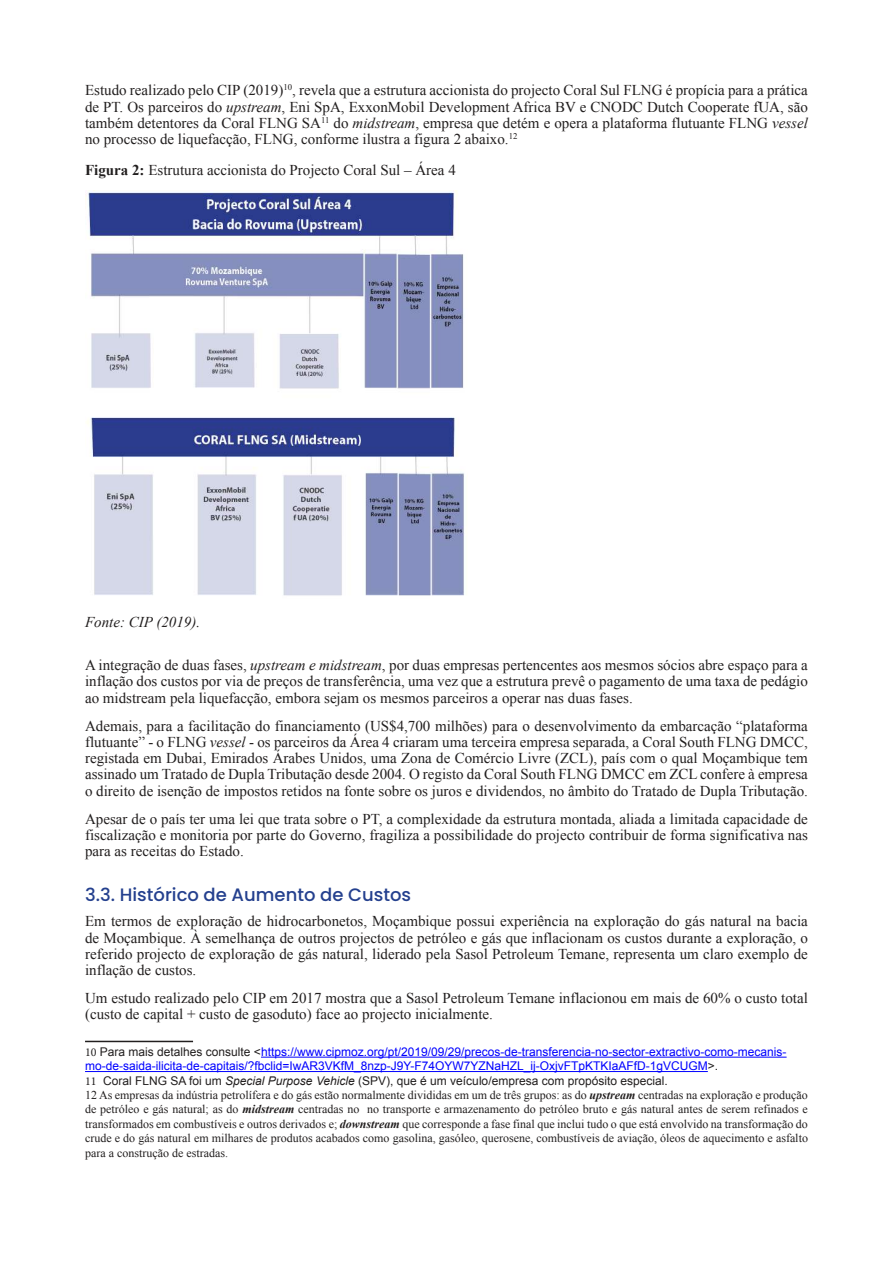
<style>
.page{position:relative;width:893px;height:1263px;background:#fff}
.page>*{position:absolute;margin:0;border:0;box-sizing:border-box;transform-origin:0 0}
.t1{font:500 18px "Poppins";color:#24408e}
.t2{font:15px/16.2px "Times New Roman";color:#221f1f;text-align:justify}
.t3{font:italic 15px "Times New Roman";color:#221f1f}
.t4{font:12px/14.4px "Times New Roman";color:#221f1f;text-align:justify}
.t5{font:12px/14.4px "Arial";color:#00f}
.s1{font-style:italic}
.s2{font-weight:700}
.s3{font-family:"Minion Pro";color:#221f1f}
.s4{color:#221f1f}
.s5{font-style:italic;color:#221f1f}
.s6{font-weight:700;font-style:italic}
</style>
<div class="page">
<img style="left:85px;top:190px;width:379px;height:406px">
<hr style="left:85px;top:1041px;width:108px;height:1px;background:#221f1f">
<hr style="left:261px;top:1057px;width:526px;height:1px;background:#00f">
<hr style="left:85px;top:1071px;width:623px;height:1px;background:#00f">
<p class="t2" style="left:85px;top:84px;width:724px">Estudo realizado pelo CIP (2019)<sup>10</sup>, revela que a estrutura accionista do projecto Coral Sul FLNG é propícia para a prática de PT. Os parceiros do <span class="s1">upstream</span>, Eni SpA, ExxonMobil Development Africa BV e CNODC Dutch Cooperate fUA, são também detentores da Coral FLNG SA<sup>11</sup> do <span class="s1">midstream</span>, empresa que detém e opera a plataforma flutuante FLNG <span class="s1">vessel </span>no processo de liquefacção, FLNG, conforme ilustra a figura 2 abaixo.<sup>12</sup></p>
<p class="t2" style="left:85px;top:164px;width:372px"><span class="s2">Figura 2:</span> Estrutura accionista do Projecto Coral Sul – Área 4</p>
<p class="t3" style="left:85px;top:617px;width:117px">Fonte: CIP (2019).</p>
<p class="t2" style="left:85px;top:658px;width:724px">A integração de duas fases, <span class="s1">upstream e midstream</span>, por duas empresas pertencentes aos mesmos sócios abre espaço para a inflação dos custos por via de preços de transferência, uma vez que a estrutura prevê o pagamento de uma taxa de pedágio ao midstream pela liquefacção, embora sejam os mesmos parceiros a operar nas duas fases.</p>
<p class="t2" style="left:85px;top:719px;width:724px">Ademais, para a facilitação do financiamento (US$4,700 milhões) para o desenvolvimento da embarcação “plataforma flutuante” - o FLNG <span class="s1">vessel</span> - os parceiros da Área 4 criaram uma terceira empresa separada, a Coral South FLNG DMCC, registada em Dubai, Emirados Árabes Unidos, uma Zona de Comércio Livre (ZCL), país com o qual Moçambique tem assinado um Tratado de Dupla Tributação desde 2004. O registo da Coral South FLNG DMCC em ZCL confere à empresa o direito de isenção de impostos retidos na fonte sobre os juros e dividendos, no âmbito do Tratado de Dupla Tributação.</p>
<p class="t2" style="left:85px;top:812px;width:724px">Apesar de o país ter uma lei que trata sobre o PT, a complexidade da estrutura montada, aliada a limitada capacidade de fiscalização e monitoria por parte do Governo, fragiliza a possibilidade do projecto contribuir de forma significativa nas para as receitas do Estado.</p>
<p class="t1" style="left:85px;top:887px;width:328px">3.3. Histórico de Aumento de Custos</p>
<p class="t2" style="left:85px;top:914px;width:724px">Em termos de exploração de hidrocarbonetos, Moçambique possui experiência na exploração do gás natural na bacia de Moçambique. À semelhança de outros projectos de petróleo e gás que inflacionam os custos durante a exploração, o referido projecto de exploração de gás natural, liderado pela Sasol Petroleum Temane, representa um claro exemplo de inflação de custos.</p>
<p class="t2" style="left:85px;top:991px;width:724px">Um estudo realizado pelo CIP em 2017 mostra que a Sasol Petroleum Temane inflacionou em mais de 60% o custo total (custo de capital + custo de gasoduto) face ao projecto inicialmente.</p>
<p class="t5" style="left:85px;top:1045px;width:703px"><span class="s3">10</span> <span class="s4">Para mais detalhes consulte &lt;</span>https://www.cipmoz.org/pt/2019/09/29/precos-de-transferencia-no-sector-extractivo-como-mecanis&shy;mo-de-saida-ilicita-de-capitais/?fbclid=IwAR3VKfM_8nzp-J9Y-F74OYW7YZNaHZL_ij-OxjvFTpKTKIaAFfD-1gVCUGM<span class="s4">&gt;.<br></span><span class="s3">11</span> <span class="s4">Coral FLNG SA foi um</span> <span class="s5">Special Purpose Vehicle</span> <span class="s4">(SPV), que é um veículo/empresa com propósito especial.</span></p>
<p class="t4" style="left:85px;top:1089px;width:724px">12 As empresas da indústria petrolífera e do gás estão normalmente divididas em um de três grupos: as do <span class="s6">upstream</span> centradas na exploração e produção de petróleo e gás natural; as do <span class="s6">midstream</span> centradas no no transporte e armazenamento do petróleo bruto e gás natural antes de serem refinados e transformados em combustíveis e outros derivados e; <span class="s6">downstream</span> que corresponde a fase final que inclui tudo o que está envolvido na transformação do crude e do gás natural em milhares de produtos acabados como gasolina, gasóleo, querosene, combustíveis de aviação, óleos de aquecimento e asfalto para a construção de estradas.</p>
</div>
